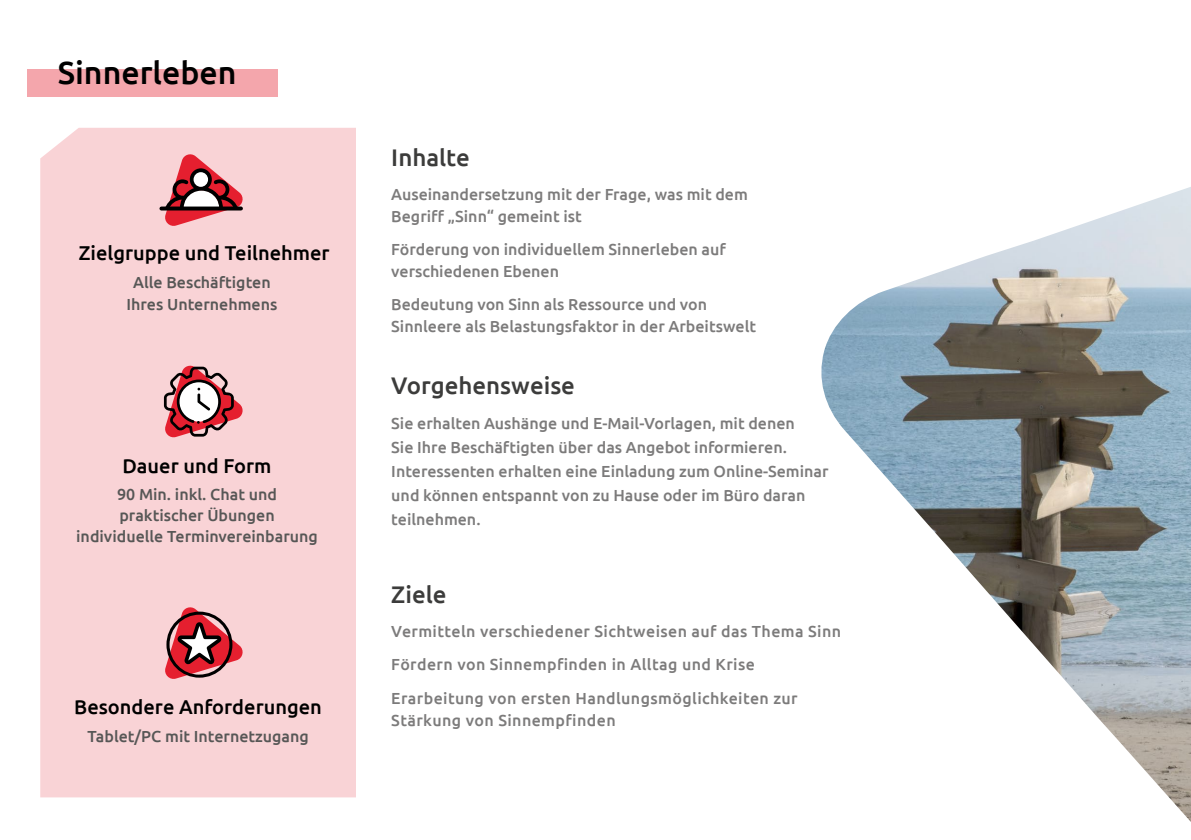
<style>
.page{position:relative;width:1191px;height:840px;background:#fff}
.page>*{position:absolute;margin:0;border:0;box-sizing:border-box;transform-origin:0 0}
.t1{font:500 32px "Ubuntu";color:#000}
.t2{font:500 24px "Ubuntu";color:#3c3c3b}
.t3{font:500 20px "Ubuntu";color:#000}
.t4{font:500 16px/24px "Ubuntu";color:#7c7b7b}
.t5{font:500 16px/33.4px "Ubuntu";letter-spacing:.025em;color:#7c7b7b}
.t6{font:500 16px/21px "Ubuntu";color:#575756;text-align:center}
</style>
<div class="page">
<div style="left:27px;top:69px;width:251px;height:27px;background:#f4a6ac"></div>
<div style="left:40px;top:128px;width:316px;height:669px;background:#f9d3d6"></div>
<svg style="left:163px;top:605px;width:82px;height:75px;background:#c47279"></svg>
<svg style="left:163px;top:152px;width:82px;height:75px;background:#d2888e"></svg>
<svg style="left:161px;top:206px;width:80px;height:4px"></svg>
<svg style="left:163px;top:363px;width:82px;height:75px"></svg>
<img style="left:821px;top:187px;width:370px;height:634px">
<h1 class="t1" style="left:58px;top:53px;width:180px">Sinnerleben</h1>
<p class="t3" style="left:79px;top:240px;width:252px">Zielgruppe und Teilnehmer</p>
<p class="t6" style="left:126px;top:270px;width:152px;line-height:22px">Alle Beschäftigten<br>Ihres Unternehmens</p>
<p class="t3" style="left:123px;top:453px;width:150px">Dauer und Form</p>
<p class="t6" style="left:76px;top:482px;width:243px">90 Min. inkl. Chat und praktischer Übungen individuelle Terminvereinbarung</p>
<p class="t3" style="left:74px;top:694px;width:249px">Besondere Anforderungen</p>
<p class="t6" style="left:87px;top:724px;width:223px">Tablet/PC mit Internetzugang</p>
<h2 class="t2" style="left:391px;top:142px;width:80px">Inhalte</h2>
<p class="t4" style="left:391px;top:182px;width:358px;line-height:22px">Auseinandersetzung mit der Frage, was mit dem<br>Begriff „Sinn“ gemeint ist</p>
<p class="t4" style="left:391px;top:237px;width:336px;line-height:22px">Förderung von individuellem Sinnerleben auf verschiedenen Ebenen</p>
<p class="t4" style="left:391px;top:293px;width:366px;line-height:22px">Bedeutung von Sinn als Ressource und von<br>Sinnleere als Belastungsfaktor in der Arbeitswelt</p>
<h2 class="t2" style="left:391px;top:370px;width:185px">Vorgehensweise</h2>
<p class="t4" style="left:391px;top:410px;width:439px">Sie erhalten Aushänge und E-Mail-Vorlagen, mit denen<br>Sie Ihre Beschäftigten über das Angebot informieren.<br>Interessenten erhalten eine Einladung zum Online-Seminar und können entspannt von zu Hause oder im Büro daran teilnehmen.</p>
<h2 class="t2" style="left:391px;top:579px;width:57px">Ziele</h2>
<p class="t5" style="left:391px;top:613px;width:451px">Vermitteln verschiedener Sichtweisen auf das Thema Sinn<br>Fördern von Sinnempfinden in Alltag und Krise<br>Erarbeitung von ersten Handlungsmöglichkeiten zur</p>
<p class="t5" style="left:391px;top:702px;width:226px">Stärkung von Sinnempfinden</p>
</div>
